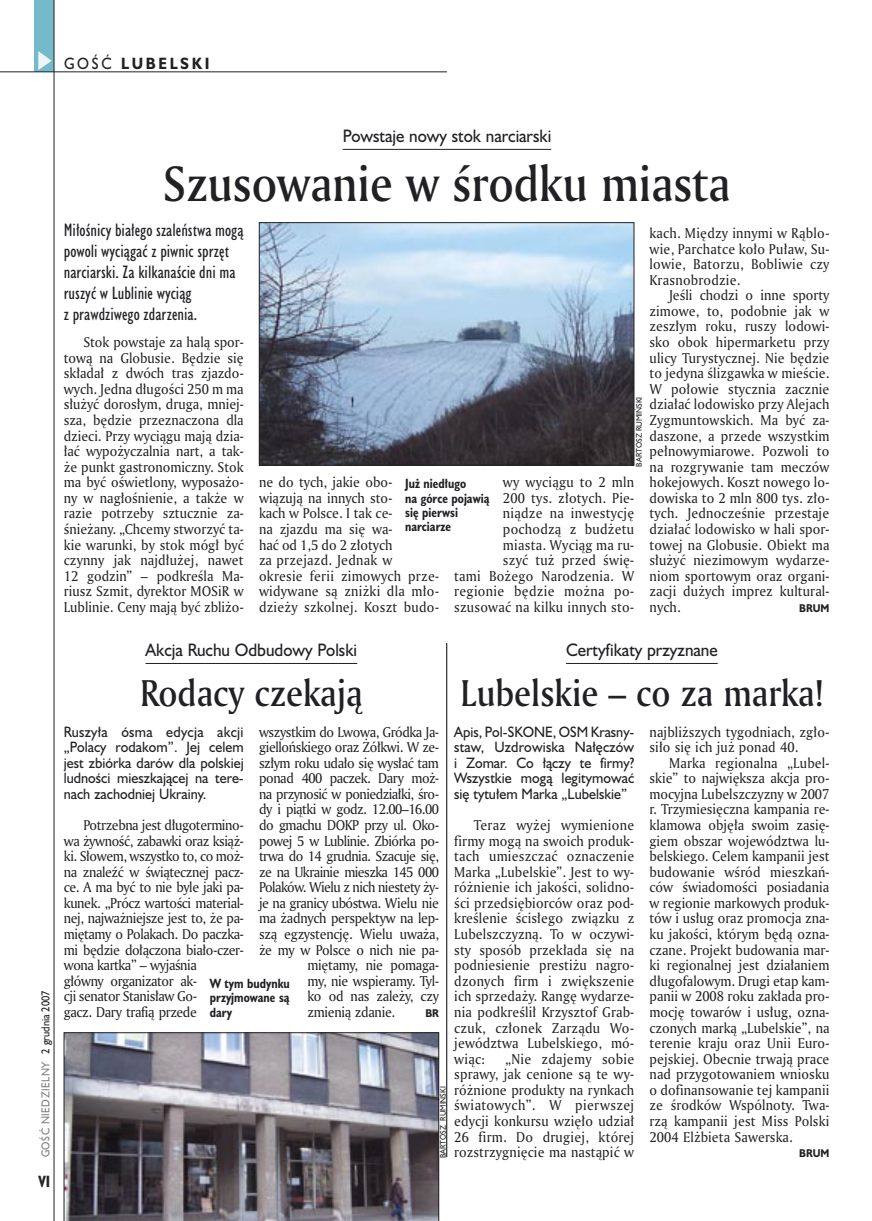
<style>
.page{position:relative;width:872px;height:1221px;background:#fff}
.page>*{position:absolute;margin:0;border:0;box-sizing:border-box;transform-origin:0 0}
._05a_tytyl_AmMd_32_pt{font:48px "Amerigo Md PL";color:#212125;scale:.9 1}
._05-9_tytyl_AmMd_24_pt{font:36px "Amerigo Md PL";color:#212125;scale:.9 1}
._06-4_lead_lokal_HuCn_11_pt{font:16.5px/21px "Humanst 521 Cn PL";color:#212125}
._04-3_nadtytul_lokal{font:16.5px "Humanst 521 PL";color:#212125;scale:.94 1}
.t1{font:700 15px "Humanst 521 PL";letter-spacing:.2em;color:#212125;scale:.9 1}
.t2{font:700 15px "Humanst 521 Cn PL";color:#212125;scale:.94 1}
._01_body_tekst{font:13.8px/15.6px "Amerigo PL";letter-spacing:-.02em;color:#212125;text-align:justify;scale:.94 1}
._01_body_tekst-2{font:13.8px/15.6px "Amerigo PL";letter-spacing:.02em;color:#212125;scale:.94 1}
._06-5_lead_lokal_maly_Hu_9_pt{font:13.8px/15.6px "Humanst 521 PL";color:#212125;text-align:justify;scale:.94 1}
._01_body_tekst-3{font:13.8px "Amerigo PL";letter-spacing:-.04em;color:#212125;scale:.94 1}
._01_body_tekst-4{font:13.8px/15.6px "Amerigo PL";letter-spacing:.01em;color:#212125;scale:.94 1}
._09_podpis_zdjecia_HuCnB{font:700 12.3px/14.4px "Humanst 521 Cn PL";color:#212125;scale:.94 1}
.t3{font:10.5px "Humanst 521 PL";letter-spacing:.05em;color:#7f7f83;scale:.9 1}
._01_body_tekst-5{font:700 10.35px "Humanst 521 PL";color:#212125;scale:.9 1}
._09a_autor_zdjecia_Hu_5_pt{font:7.5px "Humanst 521 PL";color:#212125;scale:.94 1}
.s1{font-weight:400}
.s2{color:#212125}
</style>
<div class="page">
<div style="left:35px;top:0;width:19px;height:72px;background:#75baca"></div>
<svg style="left:38px;top:51px;width:14px;height:19px"></svg>
<hr style="left:54px;top:0;width:1px;height:1220px;background:#212125">
<hr style="left:0;top:72px;width:447px;height:1px;background:#212125">
<hr style="left:145px;top:663px;width:212px;height:1px;background:#212125">
<hr style="left:343px;top:149px;width:208px;height:1px;background:#212125">
<svg style="left:64px;top:1032px;width:375px;height:188px;background:#77747c"></svg>
<img style="left:261px;top:224px;width:371px;height:239px">
<div style="left:259px;top:222px;width:375px;height:243px;border:1px solid #212125"></div>
<hr style="left:566px;top:663px;width:151px;height:1px;background:#212125">
<hr style="left:446px;top:643px;width:1px;height:513px;background:#000101">
<p class="t1" style="left:64px;top:53px;width:163px"><span class="s1">GOŚĆ</span> LUBELSKI</p>
<p class="t3" style="left:38px;top:1157px;width:187px;rotate:-90deg">GOŚĆ NIEDZIELNY <span class="s2">2 grudnia 2007</span></p>
<p class="t2" style="left:38px;top:1170px;width:14px">VI</p>
<p class="_04-3_nadtytul_lokal" style="left:343px;top:125px;width:223px">Powstaje nowy stok narciarski</p>
<p class="_05a_tytyl_AmMd_32_pt" style="left:163px;top:152px;width:632px">Szusowanie w środku miasta</p>
<p class="_06-4_lead_lokal_HuCn_11_pt" style="left:64px;top:219px;width:181px">Miłośnicy białego szaleństwa mogą powoli wyciągać z piwnic sprzęt narciarski. Za kilkanaście dni ma ruszyć w Lublinie wyciąg<br>z prawdziwego zdarzenia.</p>
<p class="_01_body_tekst" style="left:64px;top:334px;width:193px;text-indent:20px">Stok powstaje za halą spor&shy;tową na Globusie. Będzie się składał z dwóch tras zjazdo&shy;wych. Jedna długości 250 m ma służyć dorosłym, druga, mniej&shy;sza, będzie przeznaczona dla dzieci. Przy wyciągu mają dzia&shy;łać wypożyczalnia nart, a tak&shy;że punkt gastronomiczny. Stok ma być oświetlony, wyposażo&shy;ny w nagłośnienie, a także w razie potrzeby sztucznie za&shy;śnieżany. „Chcemy stworzyć ta&shy;kie warunki, by stok mógł być czynny jak najdłużej, nawet 12 godzin” – podkreśla Ma&shy;riusz Szmit, dyrektor MOSiR w Lublinie. Ceny mają być zbliżo-</p>
<p class="_01_body_tekst" style="left:649px;top:225px;width:193px">kach. Między innymi w Rąblo&shy;wie, Parchatce koło Puław, Su&shy;lowie, Batorzu, Bobliwie czy Krasnobrodzie.</p>
<p class="_01_body_tekst" style="left:649px;top:287px;width:193px;text-indent:20px">Jeśli chodzi o inne sporty zimowe, to, podobnie jak w zeszłym roku, ruszy lodowi&shy;sko obok hipermarketu przy ulicy Turystycznej. Nie będzie to jedyna ślizgawka w mieście.<br>W połowie stycznia zacznie działać lodowisko przy Alejach Zygmuntowskich. Ma być za&shy;daszone, a przede wszystkim pełnowymiarowe. Pozwoli to na rozgrywanie tam meczów hokejowych. Koszt nowego lo&shy;dowiska to 2 mln 800 tys. zło&shy;tych. Jednocześnie przestaje działać lodowisko w hali spor&shy;towej na Globusie. Obiekt ma służyć niezimowym wydarze&shy;niom sportowym oraz organi&shy;zacji dużych imprez kultural&shy;nych.</p>
<p class="_09a_autor_zdjecia_Hu_5_pt" style="left:634px;top:466px;width:76px;rotate:-90deg">BARTOSZ RUMIŃSKI</p>
<p class="_01_body_tekst-2" style="left:259px;top:474px;width:193px">ne do tych, jakie obo&shy;wiązują na innych sto-<br>kach w Polsce. I tak ce-<br>na zjazdu ma się wa-<br>hać od 1,5 do 2 złotych<br>za przejazd. Jednak w okresie ferii zimowych prze&shy;widywane są zniżki dla mło&shy;dzieży szkolnej. Koszt budo-</p>
<p class="_01_body_tekst-2" style="left:454px;top:474px;width:193px;text-align:right">wy wyciągu to 2 mln<br>200 tys. złotych. Pie-<br>niądze na inwestycję pochodzą z budżetu<br>miasta. Wyciąg ma ru-<br>szyć tuż przed świę-<br>tami Bożego Narodzenia. W regionie będzie można po&shy;szusować na kilku innych sto-</p>
<p class="_09_podpis_zdjecia_HuCnB" style="left:405px;top:476px;width:91px">Już niedługo<br>na górce pojawią się pierwsi narciarze</p>
<p class="_01_body_tekst-5" style="left:799px;top:601px;width:35px">BRUM</p>
<p class="_04-3_nadtytul_lokal" style="left:145px;top:639px;width:227px">Akcja Ruchu Odbudowy Polski</p>
<p class="_05-9_tytyl_AmMd_24_pt" style="left:140px;top:668px;width:249px">Rodacy czekają</p>
<p class="_04-3_nadtytul_lokal" style="left:566px;top:639px;width:163px">Certyfikaty przyznane</p>
<p class="_05-9_tytyl_AmMd_24_pt" style="left:460px;top:668px;width:405px">Lubelskie – co za marka!</p>
<p class="_01_body_tekst" style="left:259px;top:723px;width:193px">wszystkim do Lwowa, Gródka Ja-</p>
<p class="_01_body_tekst" style="left:259px;top:739px;width:193px">giellońskiego oraz Żółkwi. W ze-</p>
<p class="_01_body_tekst" style="left:259px;top:754px;width:193px">szłym roku udało się wysłać tam</p>
<p class="_01_body_tekst-3" style="left:259px;top:769px;width:193px">ponad 400 paczek. Dary moż-</p>
<p class="_01_body_tekst-3" style="left:259px;top:784px;width:193px">na przynosić w poniedziałki, śro-</p>
<p class="_01_body_tekst-3" style="left:259px;top:800px;width:193px">dy i piątki w godz. 12.00–16.00</p>
<p class="_01_body_tekst-3" style="left:259px;top:815px;width:193px">do gmachu DOKP przy ul. Oko-</p>
<p class="_01_body_tekst-3" style="left:259px;top:831px;width:193px">powej 5 w Lublinie. Zbiórka po-</p>
<p class="_01_body_tekst-3" style="left:259px;top:847px;width:193px">trwa do 14 grudnia. Szacuje się,</p>
<p class="_01_body_tekst-3" style="left:259px;top:862px;width:193px">ze na Ukrainie mieszka 145 000</p>
<p class="_01_body_tekst-3" style="left:259px;top:878px;width:193px">Polaków. Wielu z nich niestety ży-</p>
<p class="_01_body_tekst-3" style="left:259px;top:893px;width:193px">je na granicy ubóstwa. Wielu nie</p>
<p class="_01_body_tekst" style="left:259px;top:910px;width:193px">ma żadnych perspektyw na lep-</p>
<p class="_01_body_tekst" style="left:259px;top:925px;width:193px">szą egzystencję. Wielu uważa,</p>
<p class="_01_body_tekst" style="left:259px;top:941px;width:193px">że my w Polsce o nich nie pa-</p>
<p class="_01_body_tekst" style="left:307px;top:957px;width:141px">miętamy, nie pomaga-</p>
<p class="_01_body_tekst" style="left:307px;top:972px;width:141px">my, nie wspieramy. Tyl-</p>
<p class="_01_body_tekst" style="left:307px;top:988px;width:141px">ko od nas zależy, czy</p>
<p class="_01_body_tekst" style="left:307px;top:1003px;width:95px">zmienią zdanie.</p>
<p class="_01_body_tekst-5" style="left:425px;top:1005px;width:17px">BR</p>
<p class="_06-5_lead_lokal_maly_Hu_9_pt" style="left:454px;top:723px;width:193px">Apis, Pol-SKONE, OSM Krasny&shy;staw, Uzdrowiska Nałęczów i Zomar. Co łączy te firmy?<br>Wszystkie mogą legitymować się tytułem Marka „Lubelskie”</p>
<p class="_01_body_tekst" style="left:454px;top:816px;width:193px;text-indent:20px">Teraz wyżej wymienione firmy mogą na swoich produk&shy;tach umieszczać oznaczenie Marka „Lubelskie”. Jest to wy&shy;różnienie ich jakości, solidno&shy;ści przedsiębiorców oraz pod&shy;kreślenie ścisłego związku z Lubelszczyzną. To w oczywi&shy;sty sposób przekłada się na podniesienie prestiżu nagro&shy;dzonych firm i zwiększenie ich sprzedaży. Rangę wydarze&shy;nia podkreślił Krzysztof Grab&shy;czuk, członek Zarządu Wo&shy;jewództwa Lubelskiego, mó&shy;wiąc:</p>
<p class="_06-5_lead_lokal_maly_Hu_9_pt" style="left:64px;top:723px;width:193px">Ruszyła ósma edycja akcji „Polacy rodakom”. Jej celem jest zbiórka darów dla polskiej ludności mieszkającej na tere&shy;nach zachodniej Ukrainy.</p>
<p class="_01_body_tekst" style="left:64px;top:816px;width:193px;text-align:left;text-indent:20px">Potrzebna jest długotermino&shy;wa żywność, zabawki oraz książ&shy;ki. Słowem, wszystko to, co moż&shy;na znaleźć w świątecznej pacz&shy;ce. A ma być to nie byle jaki pa&shy;kunek. „Prócz wartości material&shy;nej, najważniejsze jest to, że pa&shy;miętamy o Polakach. Do paczka&shy;mi będzie dołączona biało-czer&shy;wona kartka” – wyjaśnia<br>główny organizator ak-<br>cji senator Stanisław Go-<br>gacz. Dary trafią przede</p>
<p class="_09_podpis_zdjecia_HuCnB" style="left:210px;top:975px;width:87px;text-align:justify">W tym budynku przyjmowane są dary</p>
<p class="_01_body_tekst" style="left:454px;top:1050px;width:193px;text-indent:51px">„Nie zdajemy sobie sprawy, jak cenione są te wy&shy;różnione produkty na rynkach światowych”. W pierwszej edycji konkursu wzięło udział 26 firm. Do drugiej, której rozstrzygnięcie ma nastąpić w</p>
<p class="_09a_autor_zdjecia_Hu_5_pt" style="left:438px;top:1158px;width:78px;rotate:-90deg">BARTOSZ RUMIŃSKI</p>
<p class="_01_body_tekst-4" style="left:649px;top:723px;width:193px">najbliższych tygodniach, zgło&shy;siło się ich już ponad 40.</p>
<p class="_01_body_tekst" style="left:649px;top:754px;width:193px;text-indent:20px">Marka regionalna „Lubel&shy;skie” to największa akcja pro&shy;mocyjna Lubelszczyzny w 2007 r. Trzymiesięczna kampania re&shy;klamowa objęła swoim zasię&shy;giem obszar województwa lu&shy;belskiego. Celem kampanii jest budowanie wśród mieszkań&shy;ców świadomości posiadania w regionie markowych produk&shy;tów i usług oraz promocja zna&shy;ku jakości, którym będą ozna&shy;czane. Projekt budowania mar&shy;ki regionalnej jest działaniem długofalowym. Drugi etap kam&shy;panii w 2008 roku zakłada pro&shy;mocję towarów i usług, ozna&shy;czonych marką „Lubelskie”, na terenie kraju oraz Unii Euro&shy;pejskiej. Obecnie trwają prace nad przygotowaniem wniosku o dofinansowanie tej kampanii ze środków Wspólnoty. Twa&shy;rzą kampanii jest Miss Polski 2004 Elżbieta Sawerska.</p>
<p class="_01_body_tekst-5" style="left:799px;top:1146px;width:35px">BRUM</p>
</div>
